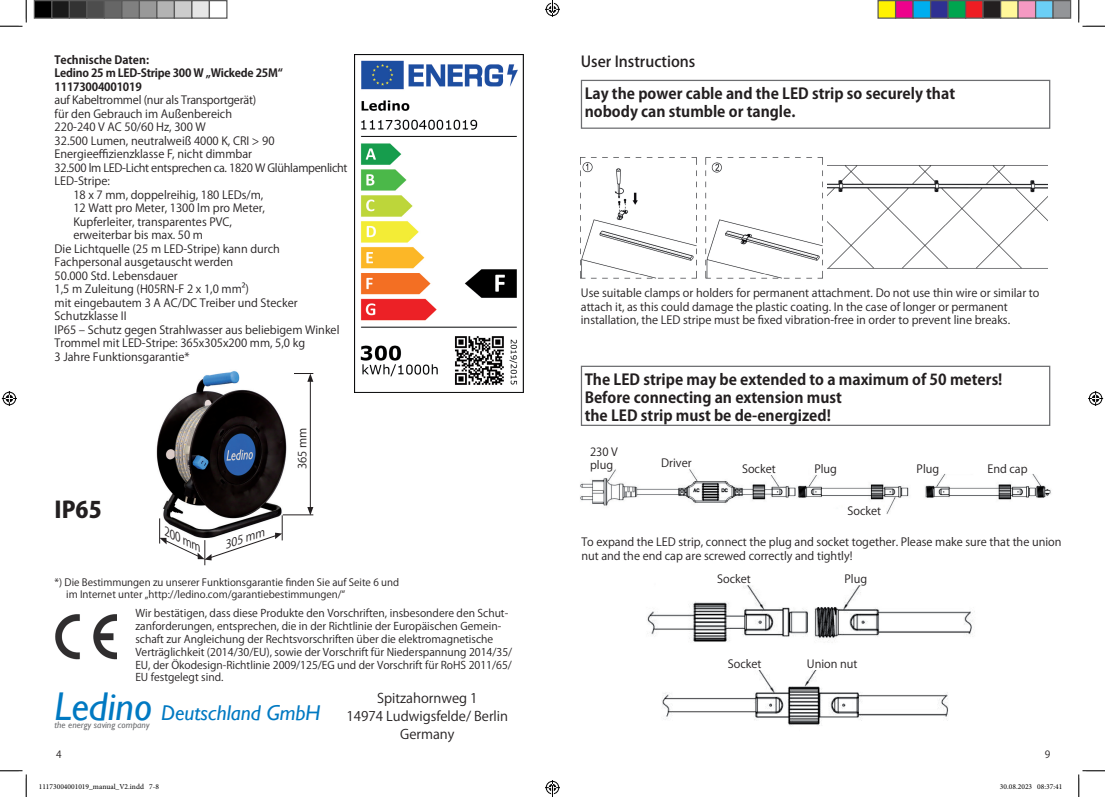
<style>
.page{position:relative;width:1105px;height:797px;background:#fff}
.page>*{position:absolute;margin:0;border:0;box-sizing:border-box;transform-origin:0 0}
.t1{font:800 22.5px "Koz Go Pro";color:#231f20}
.t2{font:italic 21.38px "Gill Sans";color:#0079c2}
.t3{font:700 15px/18px "Koz Go Pro";color:#231f20}
.t4{font:500 15px "Koz Go Pro";color:#231f20}
.t5{font:13.25px/18.2px "Koz Go Pro";color:#231f20;text-align:center}
.t6{font:11.25px/13.5px "Koz Go Pro";color:#231f20}
.t7{font:700 11.25px/13.5px "Koz Go Pro";letter-spacing:-.02em;color:#231f20}
.t8{font:11.25px "Koz Go Pro";letter-spacing:-.025em;color:#231f20}
.t9{font:11.25px "Koz Go Pro";letter-spacing:-.02em;color:#231f20}
.t10{font:italic 11.25px "Koz Go Pro";color:#231f20}
.t11{font:10.62px/12.8px "Koz Go Pro";color:#231f20}
.t12{font:10px/12px "Koz Go Pro";color:#231f20}
.t13{font:italic 9.38px "Gill Sans";color:#6c6d70}
.t14{font:7.5px "Minion Pro";color:#000}
.s1{font-size:40.12px}
</style>
<div class="page">
<img style="left:55px;top:614px;width:62px;height:46px">
<img style="left:354px;top:55px;width:169px;height:337px">
<hr style="left:241px;top:373px;width:72px;height:1px;background:#231f20">
<img style="left:156px;top:371px;width:138px;height:145px">
<hr style="left:310px;top:380px;width:1px;height:129px;background:#231f20">
<svg style="left:307px;top:374px;width:6px;height:8px"></svg>
<svg style="left:307px;top:507px;width:6px;height:7px"></svg>
<svg style="left:159px;top:515px;width:124px;height:51px"></svg>
<hr style="left:283px;top:514px;width:30px;height:1px;background:#231f20">
<img style="left:647px;top:585px;width:328px;height:57px">
<img style="left:661px;top:670px;width:287px;height:56px">
<img style="left:580px;top:469px;width:471px;height:45px">
<div style="left:581px;top:80px;width:469px;height:49px;border:1px solid #6c6d70"></div>
<div style="left:581px;top:366px;width:469px;height:60px;border:1px solid #6c6d70"></div>
<img style="left:580px;top:157px;width:117px;height:122px">
<img style="left:705px;top:157px;width:118px;height:122px">
<img style="left:828px;top:165px;width:219px;height:104px">
<svg style="left:0;top:0;width:27px;height:27px"></svg>
<svg style="left:0;top:770px;width:27px;height:27px"></svg>
<svg style="left:1078px;top:0;width:27px;height:27px"></svg>
<svg style="left:1078px;top:770px;width:27px;height:27px"></svg>
<svg style="left:2px;top:391px;width:15px;height:15px"></svg>
<svg style="left:1088px;top:391px;width:15px;height:15px"></svg>
<div style="left:34px;top:1px;width:18px;height:17px;background:#000"></div>
<div style="left:34px;top:0;width:18px;height:19px;border:1px solid #595959"></div>
<div style="left:52px;top:1px;width:17px;height:17px;background:#1a1a1a"></div>
<div style="left:51px;top:0;width:19px;height:19px;border:1px solid #595959"></div>
<div style="left:69px;top:1px;width:18px;height:17px;background:#333"></div>
<div style="left:69px;top:0;width:19px;height:19px;border:1px solid #595959"></div>
<div style="left:87px;top:1px;width:17px;height:17px;background:#4d4d4d"></div>
<div style="left:86px;top:0;width:19px;height:19px;border:1px solid #595959"></div>
<div style="left:104px;top:1px;width:18px;height:17px;background:#666"></div>
<div style="left:104px;top:0;width:18px;height:19px;border:1px solid #595959"></div>
<div style="left:122px;top:1px;width:17px;height:17px;background:#808080"></div>
<div style="left:121px;top:0;width:19px;height:19px;border:1px solid #595959"></div>
<div style="left:139px;top:1px;width:18px;height:17px;background:#999"></div>
<div style="left:139px;top:0;width:19px;height:19px;border:1px solid #595959"></div>
<div style="left:157px;top:1px;width:17px;height:17px;background:#b3b3b3"></div>
<div style="left:156px;top:0;width:19px;height:19px;border:1px solid #595959"></div>
<div style="left:174px;top:1px;width:18px;height:17px;background:#ccc"></div>
<div style="left:174px;top:0;width:18px;height:19px;border:1px solid #595959"></div>
<div style="left:192px;top:1px;width:17px;height:17px;background:#e6e6e6"></div>
<div style="left:191px;top:0;width:19px;height:19px;border:1px solid #595959"></div>
<div style="left:209px;top:0;width:19px;height:19px;border:1px solid #595959"></div>
<div style="left:878px;top:1px;width:17px;height:17px;background:#fff101"></div>
<div style="left:877px;top:0;width:19px;height:19px;border:1px solid #595959"></div>
<div style="left:895px;top:1px;width:18px;height:17px;background:#ed028c"></div>
<div style="left:895px;top:0;width:19px;height:19px;border:1px solid #595959"></div>
<div style="left:913px;top:1px;width:17px;height:17px;background:#00aeef"></div>
<div style="left:912px;top:0;width:19px;height:19px;border:1px solid #595959"></div>
<div style="left:930px;top:1px;width:18px;height:17px;background:#2e3092"></div>
<div style="left:930px;top:0;width:19px;height:19px;border:1px solid #595959"></div>
<div style="left:948px;top:1px;width:17px;height:17px;background:#00a54f"></div>
<div style="left:947px;top:0;width:19px;height:19px;border:1px solid #595959"></div>
<div style="left:965px;top:1px;width:18px;height:17px;background:#ee1d23"></div>
<div style="left:965px;top:0;width:19px;height:19px;border:1px solid #595959"></div>
<div style="left:983px;top:1px;width:17px;height:17px;background:#231f20"></div>
<div style="left:982px;top:0;width:19px;height:19px;border:1px solid #595959"></div>
<div style="left:1000px;top:1px;width:18px;height:17px;background:#fff79a"></div>
<div style="left:1000px;top:0;width:19px;height:19px;border:1px solid #595959"></div>
<div style="left:1018px;top:1px;width:17px;height:17px;background:#f499c2"></div>
<div style="left:1017px;top:0;width:19px;height:19px;border:1px solid #595959"></div>
<div style="left:1035px;top:1px;width:18px;height:17px;background:#6bcff6"></div>
<div style="left:1035px;top:0;width:19px;height:19px;border:1px solid #595959"></div>
<div style="left:1053px;top:1px;width:17px;height:17px;background:#939598"></div>
<div style="left:1052px;top:0;width:19px;height:19px;border:1px solid #595959"></div>
<svg style="left:545px;top:0;width:15px;height:17px"></svg>
<svg style="left:545px;top:780px;width:15px;height:17px"></svg>
<p class="t7" style="left:55px;top:53px;width:230px">Technische Daten:<br>Ledino 25 m LED-Stripe 300 W „Wickede 25M“<br>11173004001019</p>
<p class="t9" style="left:55px;top:93px;width:203px">auf Kabeltrommel (nur als Transportgerät)</p>
<p class="t6" style="left:55px;top:107px;width:179px">für den Gebrauch im Außenbereich</p>
<p class="t6" style="left:55px;top:121px;width:153px">220-240 V AC 50/60 Hz, 300 W</p>
<p class="t6" style="left:55px;top:134px;width:221px">32.500 Lumen, neutralweiß 4000 K, CRI &gt; 90</p>
<p class="t6" style="left:55px;top:148px;width:199px">Energieeffizienzklasse F, nicht dimmbar</p>
<p class="t8" style="left:55px;top:160px;width:294px">32.500 lm LED-Licht entsprechen ca. 1820 W Glühlampenlicht</p>
<p class="t6" style="left:55px;top:175px;width:57px">LED-Stripe:</p>
<p class="t6" style="left:73px;top:188px;width:192px">18 x 7 mm, doppelreihig, 180 LEDs/m,</p>
<p class="t6" style="left:73px;top:202px;width:193px">12 Watt pro Meter, 1300 lm pro Meter,</p>
<p class="t6" style="left:73px;top:215px;width:160px">Kupferleiter, transparentes PVC,</p>
<p class="t6" style="left:73px;top:229px;width:131px">erweiterbar bis max. 50 m</p>
<p class="t6" style="left:55px;top:242px;width:227px">Die Lichtquelle (25 m LED-Stripe) kann durch</p>
<p class="t6" style="left:55px;top:256px;width:180px">Fachpersonal ausgetauscht werden</p>
<p class="t6" style="left:55px;top:269px;width:125px">50.000 Std. Lebensdauer</p>
<p class="t6" style="left:55px;top:283px;width:196px">1,5 m Zuleitung (H05RN-F 2 x 1,0 mm²)</p>
<p class="t6" style="left:55px;top:296px;width:244px">mit eingebautem 3 A AC/DC Treiber und Stecker</p>
<p class="t6" style="left:55px;top:310px;width:73px">Schutzklasse II</p>
<p class="t6" style="left:55px;top:323px;width:286px">IP65 ‒ Schutz gegen Strahlwasser aus beliebigem Winkel</p>
<p class="t6" style="left:55px;top:337px;width:252px">Trommel mit LED-Stripe: 365x305x200 mm, 5,0 kg</p>
<p class="t6" style="left:55px;top:350px;width:137px">3 Jahre Funktionsgarantie*</p>
<h1 class="t1" style="left:55px;top:494px;width:49px">IP65</h1>
<p class="t10" style="left:170px;top:525px;width:42px;rotate:26deg">200 mm</p>
<p class="t10" style="left:222px;top:538px;width:43px;rotate:-18deg">305 mm</p>
<p class="t6" style="left:296px;top:469px;width:43px;rotate:-90deg">365 mm</p>
<p class="t12" style="left:66px;top:577px;width:334px;text-indent:-12px">*) Die Bestimmungen zu unserer Funktionsgarantie finden Sie auf Seite 6 und im Internet unter „http://ledino.com/garantiebestimmungen/“</p>
<p class="t11" style="left:135px;top:607px;width:378px">Wir bestätigen, dass diese Produkte den Vorschriften, insbesondere den Schut&shy;zanforderungen, entsprechen, die in der Richtlinie der Europäischen Gemein&shy;schaft zur Angleichung der Rechtsvorschriften über die elektromagnetische Verträglichkeit (2014/30/EU), sowie der Vorschrift für Niederspannung 2014/35/ EU, der Ökodesign-Richtlinie 2009/125/EG und der Vorschrift für RoHS 2011/65/ EU festgelegt sind.</p>
<h2 class="t2" style="left:55px;top:700px;width:267px"><span class="s1">Ledino</span> Deutschland GmbH</h2>
<p class="t13" style="left:55px;top:719px;width:96px">the energy saving company</p>
<p class="t12" style="left:56px;top:748px;width:7px">4</p>
<p class="t5" style="left:347px;top:689px;width:163px">Spitzahornweg 1<br>14974 Ludwigsfelde/ Berlin<br>Germany</p>
<h3 class="t4" style="left:581px;top:52px;width:116px">User Instructions</h3>
<h3 class="t3" style="left:585px;top:86px;width:372px">Lay the power cable and the LED strip so securely that nobody can stumble or tangle.</h3>
<p class="t6" style="left:581px;top:287px;width:460px">Use suitable clamps or holders for permanent attachment. Do not use thin wire or similar to attach it, as this could damage the plastic coating. In the case of longer or permanent installation, the LED stripe must be fixed vibration-free in order to prevent line breaks.</p>
<h3 class="t3" style="left:585px;top:371px;width:419px">The LED stripe may be extended to a maximum of 50 meters!<br>Before connecting an extension must<br>the LED strip must be de-energized!</h3>
<p class="t6" style="left:590px;top:445px;width:29px">230 V plug</p>
<p class="t6" style="left:661px;top:456px;width:32px">Driver</p>
<p class="t6" style="left:742px;top:462px;width:35px">Socket</p>
<p class="t6" style="left:814px;top:462px;width:24px">Plug</p>
<p class="t6" style="left:847px;top:504px;width:35px">Socket</p>
<p class="t6" style="left:917px;top:462px;width:24px">Plug</p>
<p class="t6" style="left:987px;top:462px;width:42px">End cap</p>
<p class="t6" style="left:581px;top:535px;width:482px">To expand the LED strip, connect the plug and socket together. Please make sure that the union nut and the end cap are screwed correctly and tightly!</p>
<p class="t6" style="left:717px;top:572px;width:35px">Socket</p>
<p class="t6" style="left:728px;top:657px;width:35px">Socket</p>
<p class="t6" style="left:844px;top:572px;width:24px">Plug</p>
<p class="t6" style="left:807px;top:657px;width:52px">Union nut</p>
<p class="t12" style="left:1045px;top:748px;width:7px">9</p>
<p class="t14" style="left:39px;top:782px;width:122px">11173004001019_manual_V2.indd 7-8</p>
<p class="t14" style="left:1000px;top:782px;width:64px">30.08.2023 08:37:41</p>
</div>
